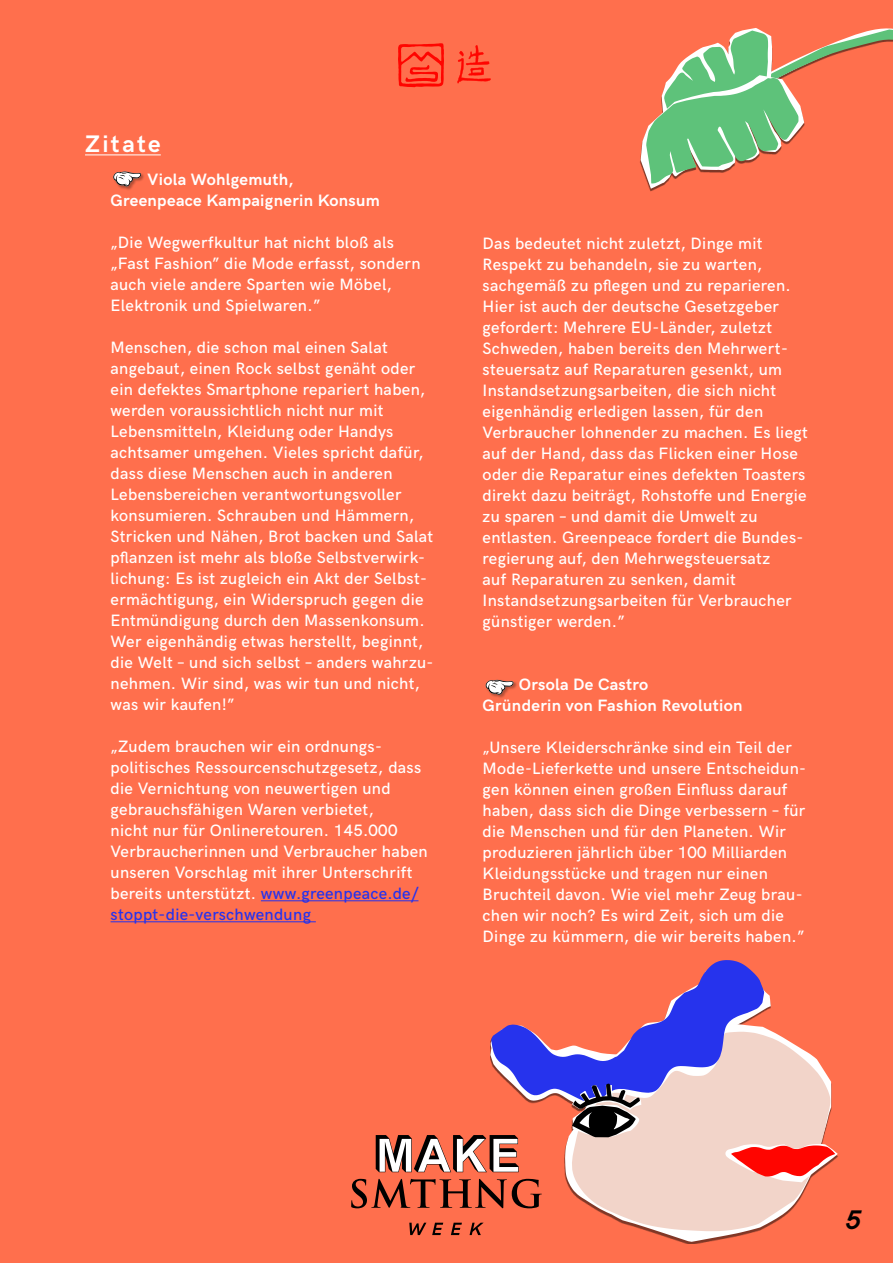
<style>
.page{position:relative;width:893px;height:1263px;background:#ff6f4d}
.page>*{position:absolute;margin:0;border:0;box-sizing:border-box;transform-origin:0 0}
.t1{font:italic 700 27px "HK Grotesk";color:#000}
.t2{font:700 24px "HK Grotesk";letter-spacing:.1em;color:#fff}
.t3{font:500 16.5px/21px "HK Grotesk";letter-spacing:.02em;color:#fff}
.t4{font:700 16.5px/21px "HK Grotesk";letter-spacing:.02em;color:#fff}
.s1{color:#2632ed}
</style>
<div class="page">
<svg style="left:398px;top:43px;width:46px;height:44px"></svg>
<svg style="left:457px;top:45px;width:34px;height:38px"></svg>
<svg style="left:641px;top:28px;width:252px;height:161px"></svg>
<hr style="left:85px;top:154px;width:76px;height:1px;background:#fff">
<hr style="left:261px;top:900px;width:157px;height:1px;background:#2632ed">
<hr style="left:111px;top:921px;width:205px;height:1px;background:#2632ed">
<img style="left:118px;top:171px;width:26px;height:19px">
<svg style="left:113px;top:172px;width:28px;height:14px"></svg>
<img style="left:485px;top:679px;width:32px;height:19px">
<svg style="left:486px;top:680px;width:27px;height:15px"></svg>
<svg style="left:660px;top:1235px;width:83px;height:7px"></svg>
<svg style="left:351px;top:960px;width:487px;height:275px"></svg>
<h2 class="t2" style="left:85px;top:126px;width:77px">Zitate</h2>
<p class="t4" style="left:111px;top:167px;width:271px;text-indent:37px">Viola Wohlgemuth,<br>Greenpeace Kampaignerin Konsum</p>
<p class="t3" style="left:111px;top:230px;width:311px">„Die Wegwerfkultur hat nicht bloß als „Fast Fashion” die Mode erfasst, sondern auch viele andere Sparten wie Möbel, Elektronik und Spielwaren.”</p>
<p class="t3" style="left:111px;top:335px;width:324px">Menschen, die schon mal einen Salat angebaut, einen Rock selbst genäht oder ein defektes Smartphone repariert haben, werden voraussichtlich nicht nur mit Lebensmitteln, Kleidung oder Handys achtsamer umgehen. Vieles spricht dafür, dass diese Menschen auch in anderen Lebensbereichen verantwortungsvoller konsumieren. Schrauben und Hämmern, Stricken und Nähen, Brot backen und Salat pflanzen ist mehr als bloße Selbstverwirk&shy;lichung: Es ist zugleich ein Akt der Selbst&shy;ermächtigung, ein Widerspruch gegen die Entmündigung durch den Massenkonsum.<br>Wer eigenhändig etwas herstellt, beginnt, die Welt – und sich selbst – anders wahrzu&shy;nehmen. Wir sind, was wir tun und nicht, was wir kaufen!”</p>
<p class="t3" style="left:111px;top:734px;width:319px">„Zudem brauchen wir ein ordnungs&shy;politisches Ressourcenschutzgesetz, dass die Vernichtung von neuwertigen und gebrauchsfähigen Waren verbietet,<br>nicht nur für Onlineretouren. 145.000<br>Verbraucherinnen und Verbraucher haben unseren Vorschlag mit ihrer Unterschrift bereits unterstützt. <span class="s1">www.greenpeace.de/ stoppt-die-verschwendung</span></p>
<p class="t3" style="left:483px;top:232px;width:327px">Das bedeutet nicht zuletzt, Dinge mit Respekt zu behandeln, sie zu warten, sachgemäß zu pflegen und zu reparieren.<br>Hier ist auch der deutsche Gesetzgeber gefordert: Mehrere EU-Länder, zuletzt Schweden, haben bereits den Mehrwert&shy;steuersatz auf Reparaturen gesenkt, um Instandsetzungsarbeiten, die sich nicht eigenhändig erledigen lassen, für den Verbraucher lohnender zu machen. Es liegt auf der Hand, dass das Flicken einer Hose oder die Reparatur eines defekten Toasters direkt dazu beiträgt, Rohstoffe und Energie zu sparen – und damit die Umwelt zu entlasten. Greenpeace fordert die Bundes&shy;regierung auf, den Mehrwegsteuersatz<br>auf Reparaturen zu senken, damit Instandsetzungsarbeiten für Verbraucher günstiger werden.”</p>
<p class="t4" style="left:483px;top:673px;width:261px;text-indent:36px">Orsola De Castro<br>Gründerin von Fashion Revolution</p>
<p class="t3" style="left:483px;top:736px;width:325px">„Unsere Kleiderschränke sind ein Teil der Mode-Lieferkette und unsere Entscheidun&shy;gen können einen großen Einfluss darauf haben, dass sich die Dinge verbessern – für die Menschen und für den Planeten. Wir produzieren jährlich über 100 Milliarden Kleidungsstücke und tragen nur einen Bruchteil davon. Wie viel mehr Zeug brau&shy;chen wir noch? Es wird Zeit, sich um die Dinge zu kümmern, die wir bereits haben.”</p>
<h1 class="t1" style="left:845px;top:1199px;width:17px">5</h1>
</div>
